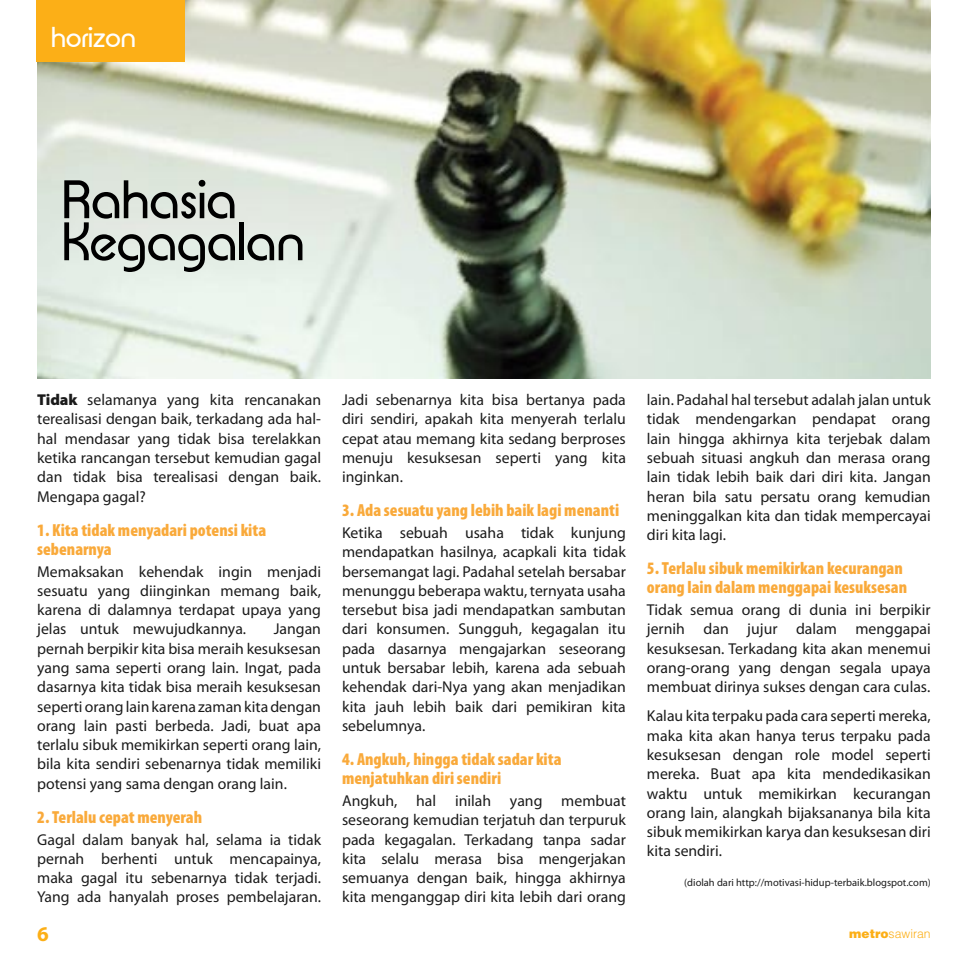
<style>
.page{position:relative;width:968px;height:968px;background:#fff}
.page>*{position:absolute;margin:0;border:0;box-sizing:border-box;transform-origin:0 0}
.t1{font:52.5px/42px "Brian Becker";color:#000}
.t2{font:28px "Brian Becker";color:#fff}
.t3{font:900 condensed 17.5px/19.2px "Myriad Pro";color:#f9a024}
.t4{font:15.75px/19.2px "Myriad Pro";color:#000;text-align:justify}
.t5{font:300 12.25px "Helvetica LT Std";color:#fcaf17}
.t6{font:10.5px "Myriad Pro";color:#000}
.s1{font-weight:900}
</style>
<div class="page">
<img style="left:37px;top:0;width:893px;height:379px">
<div style="left:36px;top:0;width:149px;height:62px;background:#fcaf17"></div>
<h2 class="t2" style="left:51px;top:21px;width:86px">horizon</h2>
<h1 class="t1" style="left:62px;top:178px;width:244px">Rahasia<br>Kegagalan</h1>
<p class="t4" style="left:37px;top:390px;width:285px"><span class="s1">Tidak</span> selamanya yang kita rencanakan terealisasi dengan baik, terkadang ada hal&shy;hal mendasar yang tidak bisa terelakkan ketika rancangan tersebut kemudian gagal dan tidak bisa terealisasi dengan baik.<br>Mengapa gagal?</p>
<p class="t3" style="left:37px;top:519px;width:230px">1. Kita tidak menyadari potensi kita sebenarnya</p>
<p class="t4" style="left:37px;top:561px;width:285px">Memaksakan kehendak ingin menjadi sesuatu yang diinginkan memang baik, karena di dalamnya terdapat upaya yang jelas untuk mewujudkannya.</p>
<p class="t4" style="left:37px;top:619px;width:285px;text-indent:236px">Jangan pernah berpikir kita bisa meraih kesuksesan yang sama seperti orang lain. Ingat, pada dasarnya kita tidak bisa meraih kesuksesan seperti orang lain karena zaman kita dengan orang lain pasti berbeda. Jadi, buat apa terlalu sibuk memikirkan seperti orang lain, bila kita sendiri sebenarnya tidak memiliki potensi yang sama dengan orang lain.</p>
<p class="t3" style="left:37px;top:806px;width:166px">2. Terlalu cepat menyerah</p>
<p class="t4" style="left:37px;top:829px;width:285px">Gagal dalam banyak hal, selama ia tidak pernah berhenti untuk mencapainya, maka gagal itu sebenarnya tidak terjadi.<br>Yang ada hanyalah proses pembelajaran.</p>
<p class="t4" style="left:342px;top:390px;width:285px">Jadi sebenarnya kita bisa bertanya pada diri sendiri, apakah kita menyerah terlalu cepat atau memang kita sedang berproses menuju kesuksesan seperti yang kita inginkan.</p>
<p class="t3" style="left:342px;top:500px;width:278px">3. Ada sesuatu yang lebih baik lagi menanti</p>
<p class="t4" style="left:342px;top:523px;width:285px">Ketika sebuah usaha tidak kunjung mendapatkan hasilnya, acapkali kita tidak bersemangat lagi. Padahal setelah bersabar menunggu beberapa waktu, ternyata usaha tersebut bisa jadi mendapatkan sambutan dari konsumen. Sungguh, kegagalan itu pada dasarnya mengajarkan seseorang untuk bersabar lebih, karena ada sebuah kehendak dari-Nya yang akan menjadikan kita jauh lebih baik dari pemikiran kita sebelumnya.</p>
<p class="t3" style="left:342px;top:748px;width:221px">4. Angkuh, hingga tidak sadar kita menjatuhkan diri sendiri</p>
<p class="t4" style="left:342px;top:790px;width:285px">Angkuh, hal inilah yang membuat seseorang kemudian terjatuh dan terpuruk pada kegagalan. Terkadang tanpa sadar kita selalu merasa bisa mengerjakan semuanya dengan baik, hingga akhirnya kita menganggap diri kita lebih dari orang</p>
<p class="t4" style="left:646px;top:390px;width:285px">lain. Padahal hal tersebut adalah jalan untuk tidak mendengarkan pendapat orang lain hingga akhirnya kita terjebak dalam sebuah situasi angkuh dan merasa orang lain tidak lebih baik dari diri kita. Jangan heran bila satu persatu orang kemudian meninggalkan kita dan tidak mempercayai diri kita lagi.</p>
<p class="t3" style="left:646px;top:558px;width:262px">5. Terlalu sibuk memikirkan kecurangan orang lain dalam menggapai kesuksesan</p>
<p class="t4" style="left:646px;top:600px;width:285px">Tidak semua orang di dunia ini berpikir jernih dan jujur dalam menggapai kesuksesan. Terkadang kita akan menemui orang-orang yang dengan segala upaya membuat dirinya sukses dengan cara culas.</p>
<p class="t4" style="left:646px;top:706px;width:285px">Kalau kita terpaku pada cara seperti mereka, maka kita akan hanya terus terpaku pada kesuksesan dengan role model seperti mereka. Buat apa kita mendedikasikan waktu untuk memikirkan kecurangan orang lain, alangkah bijaksananya bila kita sibuk memikirkan karya dan kesuksesan diri kita sendiri.</p>
<p class="t6" style="left:684px;top:875px;width:248px">(diolah dari http://motivasi-hidup-terbaik.blogspot.com)</p>
<p class="t5" style="left:849px;top:925px;width:83px"><span class="s1">metro</span>sawiran</p>
</div>
